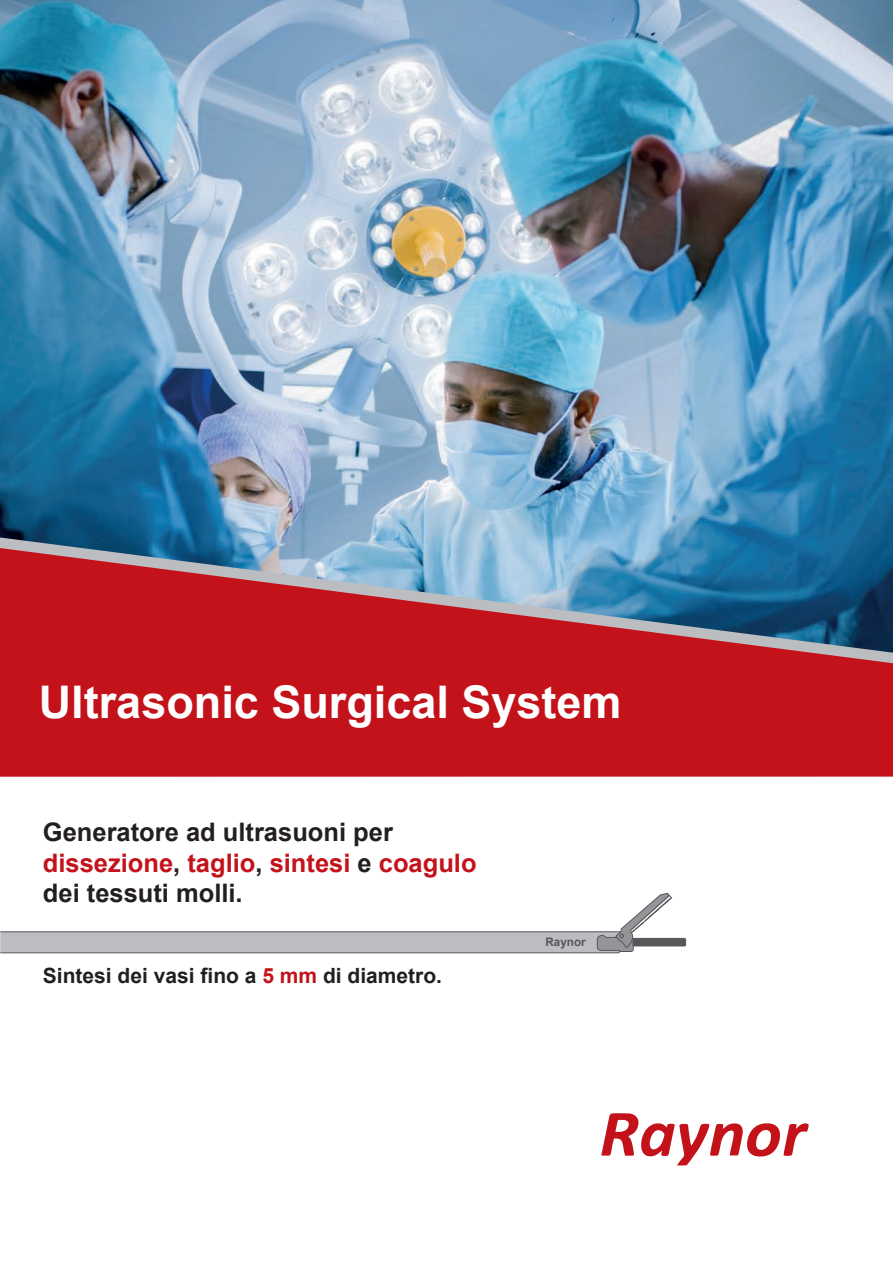
<style>
.page{position:relative;width:893px;height:1263px;background:#fff}
.page>*{position:absolute;margin:0;border:0;box-sizing:border-box;transform-origin:0 0}
.t1{font:700 45px "Arial";color:#fff}
.t2{font:700 25.5px/30.6px "Arial";color:#231f20}
.t3{font:700 21px "Arial";color:#231f20}
.t4{font:700 11.7px "Arial";color:#57585a}
.s1{color:#c4121a}
</style>
<div class="page">
<svg style="left:601px;top:1113px;width:208px;height:52px"></svg>
<svg style="left:0;top:892px;width:686px;height:62px"></svg>
<img style="left:0;top:0;width:893px;height:537px">
<div style="left:0;top:663px;width:893px;height:114px;background:#c4121a"></div>
<svg style="left:0;top:537px;width:893px;height:126px;background:#89546a"></svg>
<h1 class="t1" style="left:39px;top:673px;width:584px">Ultrasonic Surgical System</h1>
<p class="t2" style="left:43px;top:818px;width:435px">Generatore ad ultrasuoni per <span class="s1">dissezione</span>, <span class="s1">taglio</span>, <span class="s1">sintesi</span> e <span class="s1">coagulo </span>dei tessuti molli.</p>
<p class="t3" style="left:43px;top:962px;width:401px">Sintesi dei vasi fino a <span class="s1">5 mm</span> di diametro.</p>
<p class="t4" style="left:545px;top:934px;width:42px">Raynor</p>
</div>
